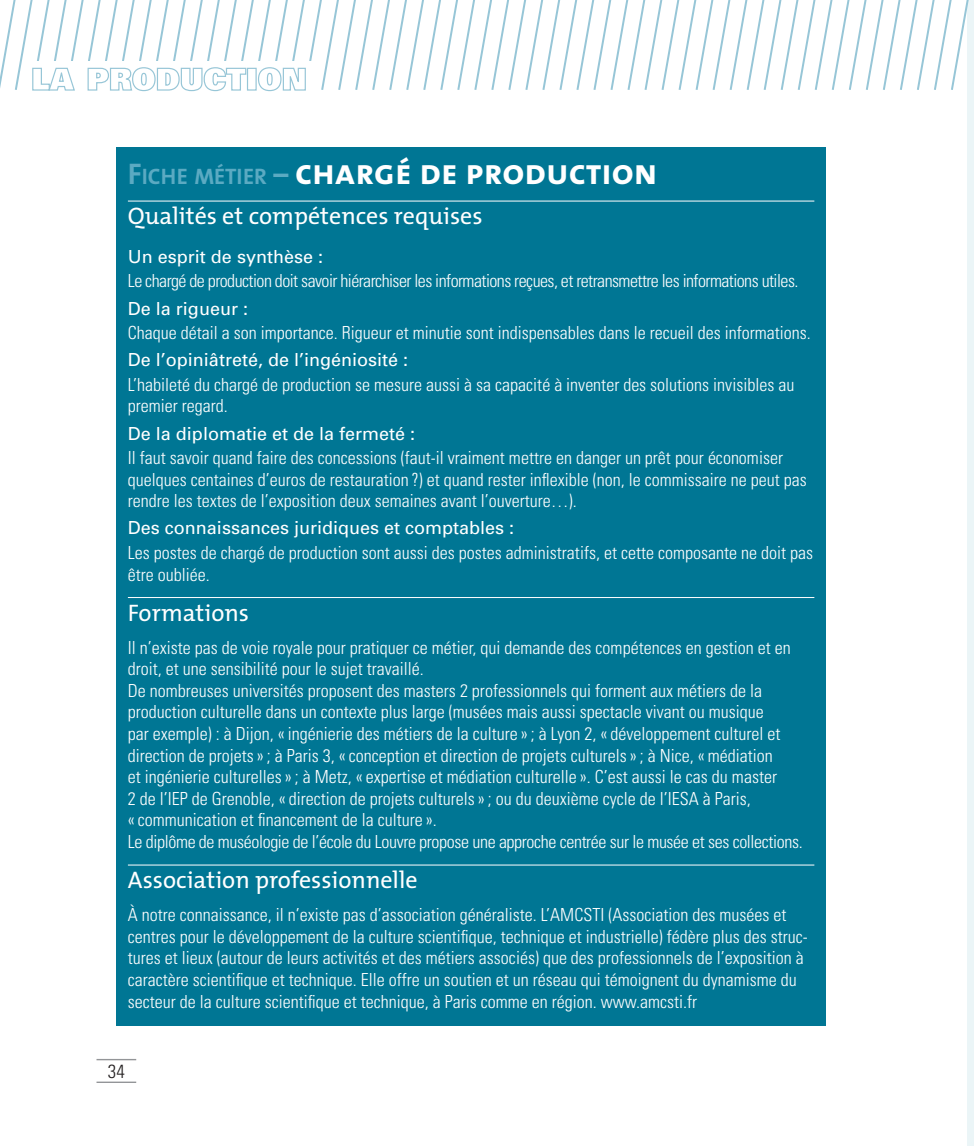
<style>
.page{position:relative;width:974px;height:1146px;background:#fff}
.page>*{position:absolute;margin:0;border:0;box-sizing:border-box;transform-origin:0 0}
.t1{font:36px "The Mix Bold Caps";color:#fff}
.t2{font:24px "The Mix";color:#fff}
.t3{font:300 condensed 19px "Univers";color:#231f20}
.t4{font:300 condensed 18px/21.6px "Univers";color:#fff}
.t5{font:18px "Univers";color:#fff}
.t6{font:300 condensed 18px "Univers";letter-spacing:-.03em;color:#fff}
.s1{font-size:30px;color:#5baac2}
.s2{font-size:22.4px;color:#5baac2}
</style>
<div class="page">
<hr style="left:96px;top:1081px;width:40px;height:2px;background:#939598">
<hr style="left:96px;top:1059px;width:40px;height:1px;background:#939598">
<div style="left:967px;top:0;width:6px;height:1146px;background:#ebf5f7"></div>
<div style="left:116px;top:147px;width:709px;height:878px;background:#007694"></div>
<hr style="left:128px;top:201px;width:686px;height:1px;background:#fff">
<hr style="left:128px;top:597px;width:686px;height:1px;background:#fff">
<hr style="left:128px;top:864px;width:686px;height:1px;background:#fff">
<svg style="left:0;top:0;width:974px;height:92px"></svg>
<h1 class="t1" style="left:128px;top:142px;width:531px"><span class="s1">F</span><span class="s2">ICHE MÉTIER</span> <span class="s1">–</span> chargé de production</h1>
<h2 class="t2" style="left:128px;top:196px;width:356px">Qualités et compétences requises</h2>
<p class="t5" style="left:128px;top:246px;width:197px">Un esprit de synthèse :</p>
<p class="t6" style="left:128px;top:270px;width:672px">Le chargé de production doit savoir hiérarchiser les informations reçues, et retransmettre les informations utiles.</p>
<p class="t5" style="left:128px;top:298px;width:122px">De la rigueur :</p>
<p class="t4" style="left:128px;top:322px;width:684px">Chaque détail a son importance. Rigueur et minutie sont indispensables dans le recueil des informations.</p>
<p class="t5" style="left:128px;top:349px;width:282px">De l’opiniâtreté, de l’ingéniosité :</p>
<p class="t4" style="left:128px;top:374px;width:667px">L’habileté du chargé de production se mesure aussi à sa capacité à inventer des solutions invisibles au premier regard.</p>
<p class="t5" style="left:128px;top:423px;width:289px">De la diplomatie et de la fermeté :</p>
<p class="t4" style="left:128px;top:447px;width:680px">Il faut savoir quand faire des concessions (faut-il vraiment mettre en danger un prêt pour économiser quelques centaines d’euros de restauration ?) et quand rester inflexible (non, le commissaire ne peut pas rendre les textes de l’exposition deux semaines avant l’ouverture…).</p>
<p class="t5" style="left:128px;top:518px;width:388px">Des connaissances juridiques et comptables :</p>
<p class="t4" style="left:128px;top:542px;width:686px">Les postes de chargé de production sont aussi des postes administratifs, et cette composante ne doit pas être oubliée.</p>
<h2 class="t2" style="left:128px;top:593px;width:123px">Formations</h2>
<p class="t4" style="left:128px;top:636px;width:676px">Il n’existe pas de voie royale pour pratiquer ce métier, qui demande des compétences en gestion et en droit, et une sensibilité pour le sujet travaillé.<br>De nombreuses universités proposent des masters 2 professionnels qui forment aux métiers de la production culturelle dans un contexte plus large (musées mais aussi spectacle vivant ou musique<br>par exemple) : à Dijon, « ingénierie des métiers de la culture » ; à Lyon 2, « développement culturel et direction de projets » ; à Paris 3, « conception et direction de projets culturels » ; à Nice, « médiation<br>et -ingénierie culturelles » ; à Metz, « expertise et médiation culturelle ». C’est aussi le cas du -master<br>2 de l’IEP de Grenoble, « direction de projets culturels » ; ou du deuxième cycle de l’IESA à Paris,<br>« -communication et financement de la culture ».<br>Le diplôme de muséologie de l’école du Louvre propose une approche centrée sur le musée et ses collections.</p>
<h2 class="t2" style="left:128px;top:860px;width:291px">Association professionnelle</h2>
<p class="t4" style="left:128px;top:904px;width:681px">À notre connaissance, il n’existe pas d’association généraliste. L’AMCSTI (Association des musées et centres pour le développement de la culture scientifique, technique et industrielle) fédère plus des struc&shy;tures et lieux (autour de leurs activités et des métiers associés) que des professionnels de l’exposition à caractère scientifique et technique. Elle offre un soutien et un réseau qui témoignent du dynamisme du secteur de la culture scientifique et technique, à Paris comme en région. www.amcsti.fr</p>
<p class="t3" style="left:108px;top:1060px;width:18px">34</p>
</div>
